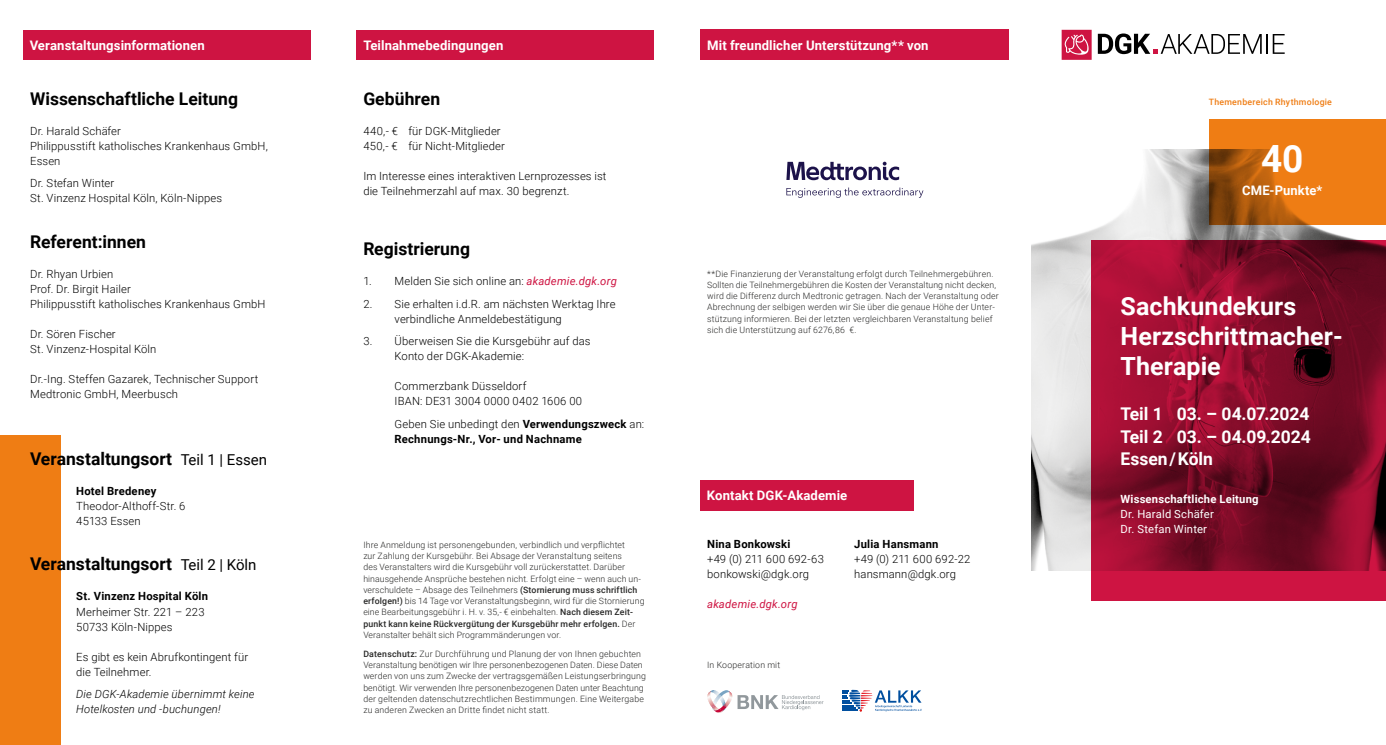
<style>
.page{position:relative;width:1386px;height:745px;background:#fff}
.page>*{position:absolute;margin:0;border:0;box-sizing:border-box;transform-origin:0 0}
.t1{font:700 37.5px "Roboto";color:#fff}
.t2{font:700 25px/30px "Roboto";letter-spacing:.005em;color:#fff}
.t3{font:700 17.5px "Roboto";color:#000}
.t4{font:700 17.5px/22.5px "Roboto";color:#fff;text-align:justify}
.t5{font:700 13.12px "Roboto";letter-spacing:.005em;color:#fff}
.t6{font:300 11.25px/15px "Roboto";letter-spacing:.01em;color:#000}
.t7{font:700 11.25px/15px "Roboto";letter-spacing:.02em;color:#000}
.t8{font:italic 300 11.25px/15px "Roboto";letter-spacing:.015em;color:#000}
.t9{font:11.25px/15px "Roboto";letter-spacing:.015em;color:#fff}
.t10{font:700 11.25px "Roboto";letter-spacing:.015em;color:#fff}
.t11{font:italic 11.25px "Roboto";letter-spacing:.015em;color:#ce1442}
.t12{font:300 8.75px/11.2px "Roboto";letter-spacing:.015em;color:#282827}
.t13{font:500 8.75px "Roboto";letter-spacing:.025em;color:#ef7d14}
.s1{font-weight:400;font-size:15px}
.s2{font-weight:400;font-style:italic;color:#ce1442}
.s3{font-weight:300}
.s4{font-weight:500}
</style>
<div class="page">
<img style="left:1031px;top:150px;width:323px;height:420px">
<div style="left:23px;top:30px;width:287px;height:29px;background:#ce1442"></div>
<svg style="left:1091px;top:239px;width:294px;height:361px;background:#8a0d2c"></svg>
<hr style="left:1266px;top:34px;width:2px;height:20px;background:#000">
<svg style="left:1272px;top:34px;width:12px;height:20px"></svg>
<svg style="left:1097px;top:33px;width:164px;height:21px"></svg>
<svg style="left:1061px;top:30px;width:30px;height:30px"></svg>
<svg style="left:1208px;top:120px;width:177px;height:105px;background:#d67012"></svg>
<div style="left:700px;top:30px;width:308px;height:30px;background:#ce1442"></div>
<div style="left:356px;top:30px;width:298px;height:29px;background:#ce1442"></div>
<svg style="left:786px;top:187px;width:137px;height:11px"></svg>
<svg style="left:786px;top:162px;width:113px;height:18px"></svg>
<svg style="left:707px;top:690px;width:116px;height:23px"></svg>
<svg style="left:842px;top:689px;width:79px;height:22px"></svg>
<div style="left:0;top:435px;width:60px;height:309px;background:#ef7d14"></div>
<div style="left:700px;top:480px;width:213px;height:30px;background:#ce1442"></div>
<h3 class="t5" style="left:30px;top:36px;width:176px">Veranstaltungsinformationen</h3>
<h3 class="t3" style="left:30px;top:86px;width:209px">Wissenschaftliche Leitung</h3>
<p class="t6" style="left:30px;top:123px;width:239px">Dr. Harald Schäfer<br>Philippusstift katholisches Krankenhaus GmbH,<br>Essen</p>
<p class="t6" style="left:30px;top:175px;width:193px">Dr. Stefan Winter<br>St. Vinzenz Hospital Köln, Köln-Nippes</p>
<h3 class="t3" style="left:30px;top:229px;width:117px">Referent:innen</h3>
<p class="t6" style="left:30px;top:265px;width:237px">Dr. Rhyan Urbien<br>Prof. Dr. Birgit Hailer<br>Philippusstift katholisches Krankenhaus GmbH</p>
<p class="t6" style="left:30px;top:325px;width:128px">Dr. Sören Fischer<br>St. Vinzenz-Hospital Köln</p>
<p class="t6" style="left:30px;top:370px;width:230px">Dr.-Ing. Steffen Gazarek, Technischer Support<br>Medtronic GmbH, Meerbusch</p>
<h3 class="t3" style="left:30px;top:446px;width:238px">Veranstaltungsort <span class="s1">Teil 1 | Essen</span></h3>
<p class="t7" style="left:76px;top:483px;width:82px">Hotel Bredeney</p>
<p class="t6" style="left:76px;top:498px;width:111px">Theodor-Althoff-Str. 6<br>45133 Essen</p>
<h3 class="t3" style="left:30px;top:551px;width:228px">Veranstaltungsort <span class="s1">Teil 2 | Köln</span></h3>
<p class="t7" style="left:76px;top:588px;width:133px">St. Vinzenz Hospital Köln</p>
<p class="t6" style="left:76px;top:603px;width:130px">Merheimer Str. 221 – 223<br>50733 Köln-Nippes</p>
<p class="t6" style="left:76px;top:648px;width:173px">Es gibt es kein Abrufkontingent für die Teilnehmer.</p>
<p class="t8" style="left:76px;top:685px;width:180px">Die DGK-Akademie übernimmt keine<br>Hotelkosten und -buchungen!</p>
<h3 class="t5" style="left:363px;top:36px;width:141px">Teilnahmebedingungen</h3>
<h3 class="t3" style="left:363px;top:86px;width:78px">Gebühren</h3>
<p class="t6" style="left:363px;top:123px;width:143px">440,- € für DGK-Mitglieder<br>450,- € für Nicht-Mitglieder</p>
<p class="t6" style="left:363px;top:168px;width:245px">Im Interesse eines interaktiven Lernprozesses ist die Teilnehmerzahl auf max. 30 begrenzt.</p>
<h3 class="t3" style="left:363px;top:236px;width:108px">Registrierung</h3>
<p class="t6" style="left:363px;top:273px;width:255px">1. Melden Sie sich online an: <span class="s2">akademie.dgk.org</span></p>
<p class="t6" style="left:394px;top:295px;width:222px;text-indent:-31px">2. Sie erhalten i.d.R. am nächsten Werktag Ihre verbindliche Anmeldebestätigung</p>
<p class="t6" style="left:394px;top:333px;width:197px;text-indent:-31px">3. Überweisen Sie die Kursgebühr auf das<br>Konto der DGK-Akademie:</p>
<p class="t6" style="left:394px;top:378px;width:189px">Commerzbank Düsseldorf<br>IBAN: DE31 3004 0000 0402 1606 00</p>
<p class="t7" style="left:394px;top:415px;width:251px"><span class="s3">Geben Sie unbedingt den</span> Verwendungszweck <span class="s3">an:<br></span>Rechnungs-Nr., Vor- und Nachname</p>
<h3 class="t5" style="left:707px;top:36px;width:223px">Mit freundlicher Unterstützung** von</h3>
<p class="t12" style="left:707px;top:267px;width:293px">**Die Finanzierung der Veranstaltung erfolgt durch Teilnehmergebühren.<br>Sollten die Teilnehmergebühren die Kosten der Veranstaltung nicht decken, wird die Differenz durch Medtronic getragen. Nach der Veranstaltung oder Abrechnung der selbigen werden wir Sie über die genaue Höhe der Unter&shy;stützung informieren. Bei der letzten vergleichbaren Veranstaltung belief sich die Unterstützung auf 6276,86 €.</p>
<h3 class="t5" style="left:707px;top:486px;width:142px">Kontakt DGK-Akademie</h3>
<p class="t7" style="left:707px;top:535px;width:85px">Nina Bonkowski</p>
<p class="t6" style="left:707px;top:550px;width:118px">+49 (0) 211 600 692-63 bonkowski@dgk.org</p>
<p class="t11" style="left:707px;top:595px;width:92px">akademie.dgk.org</p>
<p class="t12" style="left:363px;top:538px;width:283px">Ihre Anmeldung ist personengebunden, verbindlich und verpflichtet<br>zur Zahlung der Kursgebühr. Bei Absage der Veranstaltung seitens<br>des Veranstalters wird die Kursgebühr voll zurückerstattet. Darüber hinausgehende Ansprüche bestehen nicht. Erfolgt eine – wenn auch un&shy;verschuldete – Absage des Teilnehmers <span class="s4">(Stornierung muss schriftlich erfolgen!)</span> bis 14 Tage vor Veranstaltungsbeginn, wird für die Stornierung eine Bearbeitungsgebühr i. H. v. 35,- € einbehalten. <span class="s4">Nach diesem Zeit&shy;punkt kann keine Rückvergütung der Kursgebühr mehr erfolgen.</span> Der Veranstalter behält sich Programmänderungen vor.</p>
<p class="t12" style="left:363px;top:647px;width:284px"><span class="s4">Datenschutz:</span> Zur Durchführung und Planung der von Ihnen gebuchten Veranstaltung benötigen wir Ihre personenbezogenen Daten. Diese Daten werden von uns zum Zwecke der vertragsgemäßen Leistungserbringung benötigt. Wir verwenden Ihre personenbezogenen Daten unter Beachtung der geltenden datenschutzrechtlichen Bestimmungen. Eine Weitergabe zu anderen Zwecken an Dritte findet nicht statt.</p>
<p class="t12" style="left:707px;top:658px;width:75px">In Kooperation mit</p>
<p class="t7" style="left:854px;top:535px;width:86px">Julia Hansmann</p>
<p class="t6" style="left:854px;top:550px;width:118px">+49 (0) 211 600 692-22 hansmann@dgk.org</p>
<p class="t13" style="left:1208px;top:96px;width:125px">Themenbereich Rhythmologie</p>
<h1 class="t1" style="left:1261px;top:133px;width:44px">40</h1>
<h3 class="t5" style="left:1242px;top:181px;width:82px">CME-Punkte*</h3>
<h2 class="t2" style="left:1120px;top:290px;width:224px">Sachkundekurs<br>Herzschrittmacher-<br>Therapie</h2>
<h3 class="t4" style="left:1120px;top:402px;width:192px">Teil 1 03. – 04.07.2024<br>Teil 2 03. – 04.09.2024<br>Essen / Köln</h3>
<p class="t10" style="left:1120px;top:490px;width:140px">Wissenschaftliche Leitung</p>
<p class="t9" style="left:1120px;top:505px;width:95px">Dr. Harald Schäfer<br>Dr. Stefan Winter</p>
</div>
